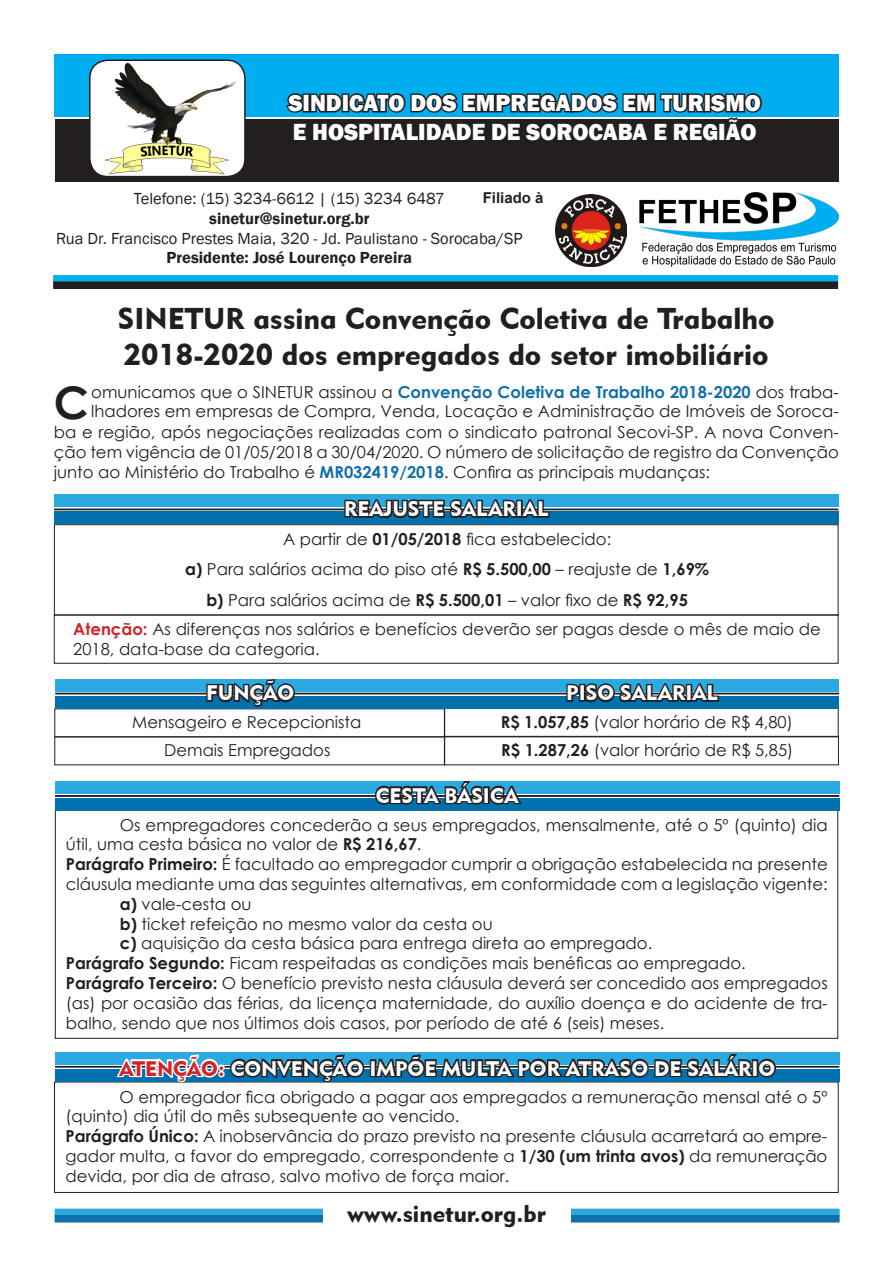
<style>
.page{position:relative;width:893px;height:1263px;background:#fff}
.page>*{position:absolute;margin:0;border:0;box-sizing:border-box;transform-origin:0 0}
.t1{font:700 45px "Century Gothic";color:#231f20}
.t2{font:30px "Geometric 415 BT Black A";color:#231f20}
.t3{font:800 24px "Franklin Gothic";color:#fff}
.t4{font:24px "Geometric 415 BT Black A";color:#231f20}
.t5{font:21px "Geometric 415 BT Black A";color:#fff}
.t6{font:16.5px/19.8px "Century Gothic";color:#231f20}
.t7{font:16.5px "Franklin Gothic";color:#231f20}
.t8{font:600 16.5px "Franklin Gothic";color:#231f20}
.t9{font:700 15px "Arial";color:#231f20}
.s1{font-weight:700;color:#116fab}
.s2{font-weight:700}
.s3{font-weight:700;color:#d1232a}
.s4{color:#d1232a}
</style>
<div class="page">
<div style="left:54px;top:524px;width:784px;height:91px;border:1px solid #231f20"></div>
<div style="left:54px;top:615px;width:784px;height:49px;border:1px solid #231f20"></div>
<div style="left:54px;top:736px;width:391px;height:29px;border:1px solid #231f20"></div>
<div style="left:444px;top:736px;width:395px;height:29px;border:1px solid #231f20"></div>
<div style="left:54px;top:1082px;width:785px;height:111px;border:1px solid #231f20"></div>
<div style="left:55px;top:1208px;width:785px;height:8px;background:#2da9e0"></div>
<div style="left:55px;top:1215px;width:785px;height:7px;background:#0f70ae"></div>
<div style="left:323px;top:1204px;width:247px;height:22px;background:#fff"></div>
<div style="left:54px;top:512px;width:784px;height:12px;background:#0071ad"></div>
<div style="left:54px;top:495px;width:784px;height:12px;background:#2baae1"></div>
<div style="left:54px;top:509px;width:784px;height:1px;border:1px solid #231f20"></div>
<svg style="left:343px;top:499px;width:208px;height:20px"></svg>
<div style="left:55px;top:696px;width:390px;height:12px;background:#0071ad"></div>
<div style="left:55px;top:679px;width:390px;height:12px;background:#2baae1"></div>
<div style="left:55px;top:693px;width:390px;height:1px;border:1px solid #231f20"></div>
<svg style="left:205px;top:679px;width:92px;height:28px"></svg>
<div style="left:445px;top:696px;width:394px;height:12px;background:#0071ad"></div>
<div style="left:445px;top:679px;width:394px;height:12px;background:#2baae1"></div>
<div style="left:445px;top:693px;width:394px;height:1px;border:1px solid #231f20"></div>
<svg style="left:565px;top:683px;width:156px;height:20px"></svg>
<div style="left:55px;top:798px;width:784px;height:13px;background:#0071ad"></div>
<div style="left:55px;top:781px;width:784px;height:13px;background:#2baae1"></div>
<div style="left:55px;top:795px;width:784px;height:2px;border:1px solid #231f20"></div>
<svg style="left:373px;top:781px;width:151px;height:24px"></svg>
<div style="left:55px;top:1069px;width:784px;height:13px;background:#0071ad"></div>
<div style="left:55px;top:1052px;width:784px;height:13px;background:#2baae1"></div>
<div style="left:55px;top:1066px;width:784px;height:1px;border:1px solid #231f20"></div>
<svg style="left:114px;top:1054px;width:252px;height:30px"></svg>
<div style="left:370px;top:1059px;width:6px;height:18px;border:3px solid #231f20"></div>
<svg style="left:373px;top:1054px;width:405px;height:24px"></svg>
<img style="left:639px;top:193px;width:199px;height:74px">
<img style="left:556px;top:195px;width:71px;height:71px">
<div style="left:53px;top:275px;width:785px;height:8px;background:#00aeef"></div>
<div style="left:53px;top:281px;width:785px;height:8px;background:#231f20"></div>
<div style="left:55px;top:54px;width:784px;height:62px;background:#00aeef"></div>
<div style="left:56px;top:119px;width:783px;height:63px;background:#231f20"></div>
<div style="left:90px;top:60px;width:155px;height:117px;background:#fff;border-radius:18px"></div>
<img style="left:104px;top:62px;width:134px;height:112px">
<div style="left:89px;top:59px;width:157px;height:118px;border:2px solid #231f20;border-radius:18px"></div>
<svg style="left:284px;top:93px;width:479px;height:26px"></svg>
<p class="t3" style="left:288px;top:87px;width:474px">SINDICATO DOS EMPREGADOS EM TURISMO</p>
<p class="t3" style="left:293px;top:116px;width:465px">E HOSPITALIDADE DE SOROCABA E REGIÃO</p>
<p class="t9" style="left:483px;top:188px;width:62px">Filiado à</p>
<p class="t7" style="left:134px;top:188px;width:313px">Telefone: (15) 3234-6612 | (15) 3234 6487</p>
<p class="t8" style="left:209px;top:208px;width:162px">sinetur@sinetur.org.br</p>
<p class="t7" style="left:56px;top:228px;width:468px">Rua Dr. Francisco Prestes Maia, 320 - Jd. Paulistano - Sorocaba/SP</p>
<p class="t8" style="left:167px;top:248px;width:247px">Presidente: José Lourenço Pereira</p>
<p class="t2" style="left:118px;top:300px;width:658px">SINETUR assina Convenção Coletiva de Trabalho</p>
<p class="t2" style="left:124px;top:336px;width:646px">2018-2020 dos empregados do setor imobiliário</p>
<p class="t6" style="left:91px;top:381px;width:749px">omunicamos que o SINETUR assinou a <span class="s1">Convenção Coletiva de Trabalho 2018-2020</span> dos traba-</p>
<p class="t1" style="left:54px;top:368px;width:37px">C</p>
<p class="t6" style="left:54px;top:401px;width:786px;text-align:justify;text-indent:37px">lhadores em empresas de Compra, Venda, Locação e Administração de Imóveis de Soroca&shy;ba e região, após negociações realizadas com o sindicato patronal Secovi-SP. A nova Conven&shy;ção tem vigência de 01/05/2018 a 30/04/2020. O número de solicitação de registro da Convenção junto ao Ministério do Trabalho é <span class="s1">MR032419/2018</span>. Confira as principais mudanças:</p>
<p class="t5" style="left:344px;top:496px;width:205px">REAJUSTE SALARIAL</p>
<p class="t6" style="left:283px;top:529px;width:330px">A partir de <span class="s2">01/05/2018</span> fica estabelecido:</p>
<p class="t6" style="left:185px;top:559px;width:525px"><span class="s2">a)</span> Para salários acima do piso até <span class="s2">R$ 5.500,00</span> – reajuste de <span class="s2">1,69%</span></p>
<p class="t6" style="left:206px;top:590px;width:483px"><span class="s2">b)</span> Para salários acima de <span class="s2">R$ 5.500,01</span> – valor fixo de <span class="s2">R$ 92,95</span></p>
<p class="t6" style="left:73px;top:619px;width:749px"><span class="s3">Atenção:</span> As diferenças nos salários e benefícios deverão ser pagas desde o mês de maio de<br>2018, data-base da categoria.</p>
<p class="t5" style="left:206px;top:680px;width:89px">FUNÇÃO</p>
<p class="t5" style="left:566px;top:680px;width:153px">PISO SALARIAL</p>
<p class="t6" style="left:132px;top:712px;width:231px">Mensageiro e Recepcionista</p>
<p class="t6" style="left:501px;top:712px;width:293px"><span class="s2">R$ 1.057,85</span> (valor horário de R$ 4,80)</p>
<p class="t6" style="left:164px;top:740px;width:168px">Demais Empregados</p>
<p class="t6" style="left:501px;top:740px;width:293px"><span class="s2">R$ 1.287,26</span> (valor horário de R$ 5,85)</p>
<p class="t5" style="left:376px;top:782px;width:144px">CESTA BÁSICA</p>
<p class="t6" style="left:66px;top:814px;width:763px;text-indent:54px">Os empregadores concederão a seus empregados, mensalmente, até o 5º (quinto) dia útil, uma cesta básica no valor de <span class="s2">R$ 216,67</span>.</p>
<p class="t6" style="left:66px;top:854px;width:763px"><span class="s2">Parágrafo Primeiro:</span> É facultado ao empregador cumprir a obrigação estabelecida na presente cláusula mediante uma das seguintes alternativas, em conformidade com a legislação vigente:</p>
<p class="t6" style="left:120px;top:894px;width:133px"><span class="s2">a)</span> vale-cesta ou</p>
<p class="t6" style="left:120px;top:913px;width:374px"><span class="s2">b)</span> ticket refeição no mesmo valor da cesta ou</p>
<p class="t6" style="left:120px;top:933px;width:534px"><span class="s2">c)</span> aquisição da cesta básica para entrega direta ao empregado.</p>
<p class="t6" style="left:66px;top:953px;width:681px"><span class="s2">Parágrafo Segundo:</span> Ficam respeitadas as condições mais benéficas ao empregado.</p>
<p class="t6" style="left:66px;top:973px;width:763px;text-align:justify"><span class="s2">Parágrafo Terceiro:</span> O benefício previsto nesta cláusula deverá ser concedido aos empregados (as) por ocasião das férias, da licença maternidade, do auxílio doença e do acidente de tra&shy;balho, sendo que nos últimos dois casos, por período de até 6 (seis) meses.</p>
<p class="t5" style="left:120px;top:1055px;width:657px"><span class="s4">ATENÇÃO:</span> CONVENÇÃO IMPÕE MULTA POR ATRASO DE SALÁRIO</p>
<p class="t6" style="left:66px;top:1086px;width:763px;text-indent:54px">O empregador fica obrigado a pagar aos empregados a remuneração mensal até o 5º (quinto) dia útil do mês subsequente ao vencido.</p>
<p class="t6" style="left:66px;top:1126px;width:763px;text-align:justify"><span class="s2">Parágrafo Único:</span> A inobservância do prazo previsto na presente cláusula acarretará ao empre&shy;gador multa, a favor do empregado, correspondente a <span class="s2">1/30 (um trinta avos)</span> da remuneração devida, por dia de atraso, salvo motivo de força maior.</p>
<p class="t4" style="left:347px;top:1198px;width:200px">www.sinetur.org.br</p>
</div>
